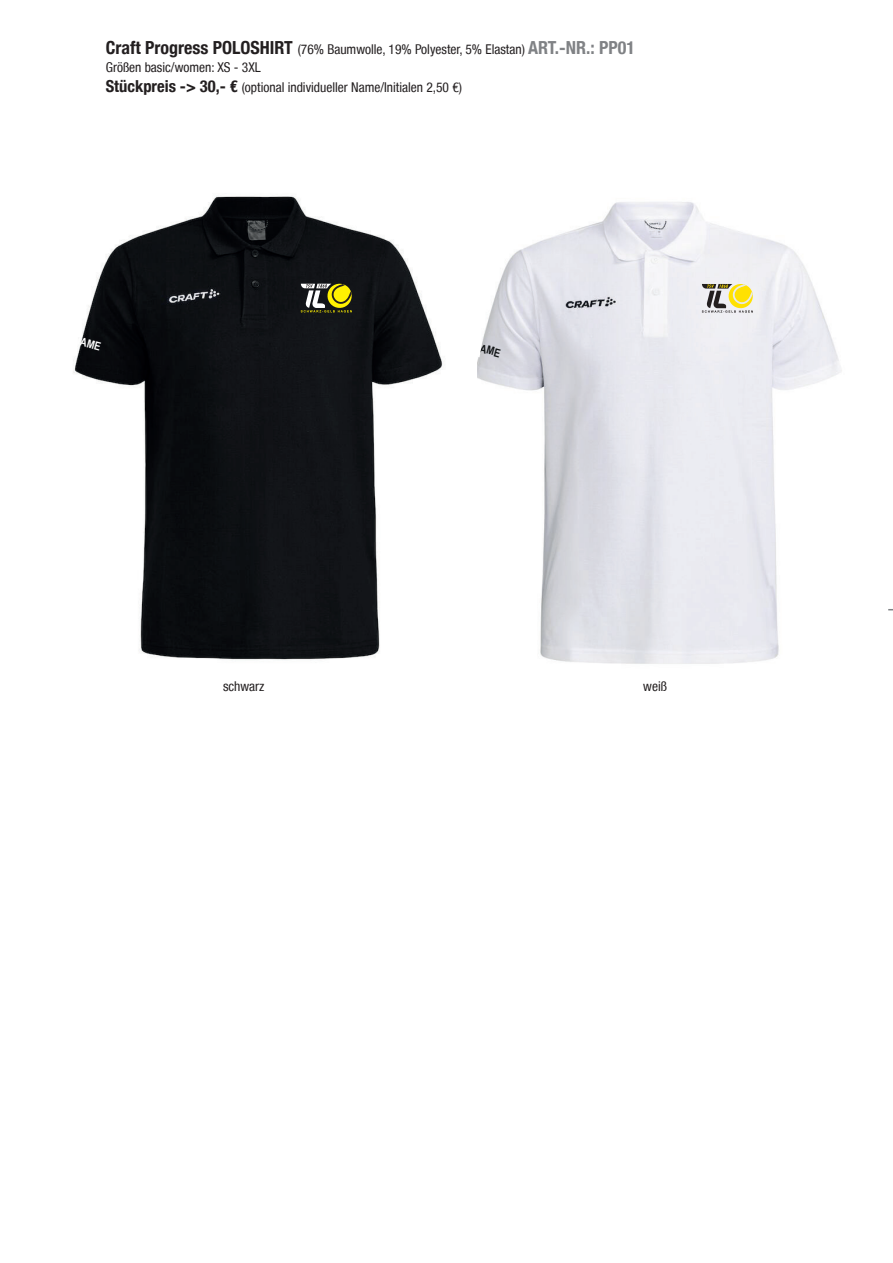
<style>
.page{position:relative;width:893px;height:1263px;background:#fff}
.page>*{position:absolute;margin:0;border:0;box-sizing:border-box;transform-origin:0 0}
.t1{font:condensed 13.5px/18px "Helvetica Neue LT";color:#231f20}
.t2{font:700 11.4px "Arial Narrow";color:#fff}
.t3{font:700 11.4px "Arial Narrow";color:#111416}
.s1{font-weight:700;font-size:18px}
.s2{font-weight:700;font-size:18px;color:#808285}
.s3{font-weight:700;font-size:16.5px}
</style>
<div class="page">
<img style="left:477px;top:202px;width:365px;height:462px">
<img style="left:73px;top:196px;width:370px;height:464px">
<svg style="left:702px;top:283px;width:52px;height:30px"></svg>
<svg style="left:301px;top:282px;width:52px;height:30px;background:#7b783b"></svg>
<svg style="left:477px;top:339px;width:6px;height:18px"></svg>
<p class="t1" style="left:106px;top:40px;width:531px"><span class="s1">Craft Progress POLOSHIRT</span> (76% Baumwolle, 19% Polyester, 5% Elastan) <span class="s2">ART.-NR.: PP01<br></span>Größen basic/women: XS - 3XL</p>
<p class="t1" style="left:106px;top:78px;width:358px"><span class="s3">Stückpreis -&gt; 30,- €</span> (optional individueller Name/Initialen 2,50 €)</p>
<p class="t2" style="left:77px;top:331px;width:29px;rotate:16deg">NAME</p>
<p class="t3" style="left:476px;top:338px;width:29px;rotate:16deg">NAME</p>
<p class="t1" style="left:223px;top:677px;width:43px">schwarz</p>
<p class="t1" style="left:643px;top:677px;width:25px">weiß</p>
</div>
